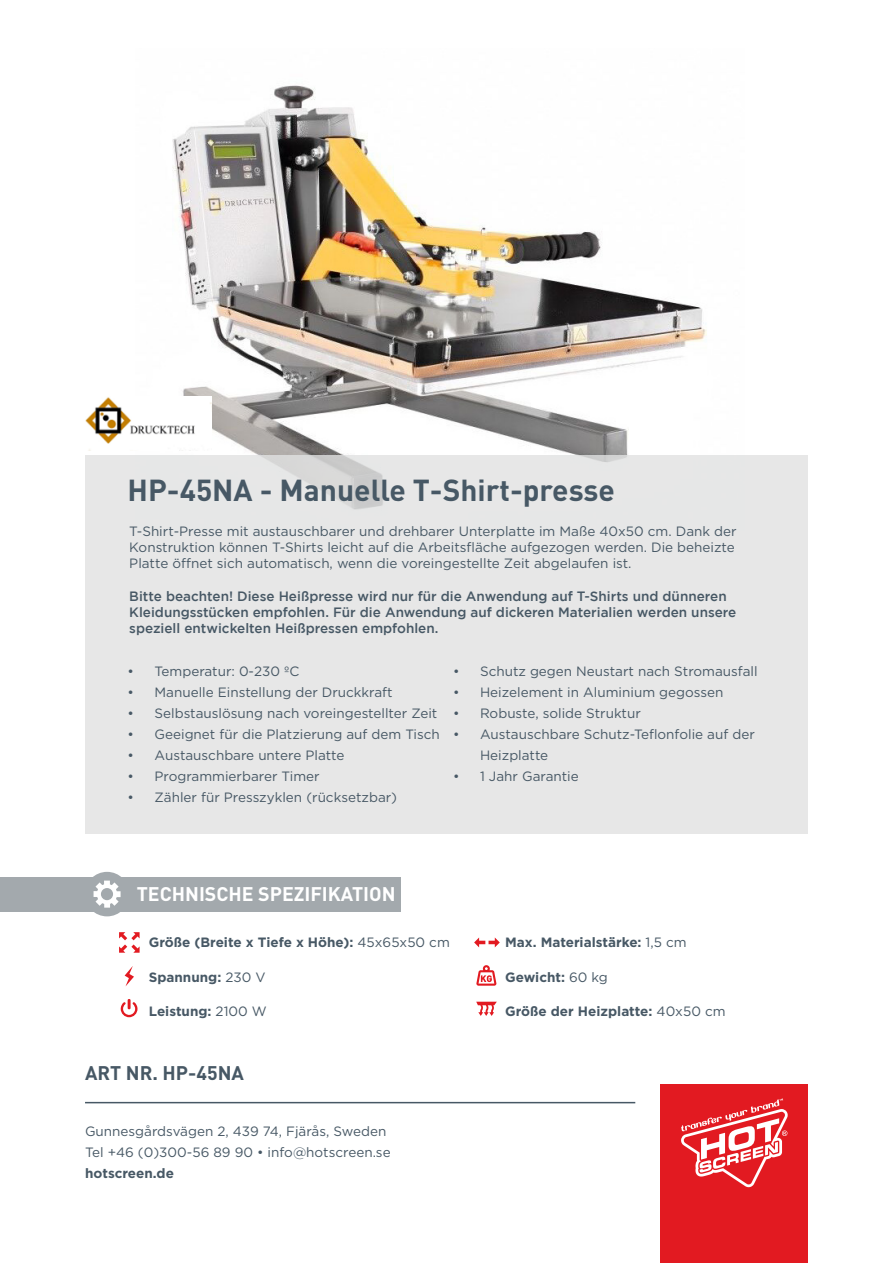
<style>
.page{position:relative;width:893px;height:1263px;background:#fff}
.page>*{position:absolute;margin:0;border:0;box-sizing:border-box;transform-origin:0 0}
.t1{font:700 30px "DIN";color:#475865}
.t2{font:700 19.5px "DIN";color:#fff}
.t3{font:700 19.5px "DIN";color:#475865}
.t4{font:13.5px/16.2px "Gotham";color:#475865}
.t5{font:500 13.5px/16.2px "Gotham";color:#475865}
.t6{font:700 13.5px "Gotham";color:#475865}
.s1{font-weight:400}
</style>
<div class="page">
<img style="left:172px;top:85px;width:535px;height:370px">
<hr style="left:85px;top:1102px;width:550px;height:1px;background:#475865">
<div style="left:661px;top:1084px;width:147px;height:179px;background:#e21a21"></div>
<svg style="left:681px;top:1098px;width:107px;height:89px"></svg>
<div style="left:0;top:877px;width:401px;height:34px;background:#a3a9ad"></div>
<div style="left:85px;top:872px;width:44px;height:44px;background:#a3a9ad;border-radius:50%"></div>
<svg style="left:94px;top:880px;width:27px;height:28px"></svg>
<div style="left:85px;top:455px;width:723px;height:378px;background:#e1e2e2"></div>
<svg style="left:119px;top:932px;width:21px;height:21px"></svg>
<svg style="left:476px;top:1002px;width:21px;height:14px"></svg>
<svg style="left:121px;top:999px;width:16px;height:18px"></svg>
<svg style="left:476px;top:965px;width:20px;height:21px"></svg>
<svg style="left:474px;top:937px;width:26px;height:10px"></svg>
<svg style="left:125px;top:966px;width:9px;height:20px"></svg>
<img style="left:85px;top:397px;width:126px;height:53px">
<p class="t1" style="left:128px;top:470px;width:489px">HP-45NA - Manuelle T-Shirt-presse</p>
<p class="t4" style="left:129px;top:523px;width:609px">T-Shirt-Presse mit austauschbarer und drehbarer Unterplatte im Maße 40x50 cm. Dank der<br>Konstruktion können T-Shirts leicht auf die Arbeitsfläche aufgezogen werden. Die beheizte<br>Platte öffnet sich automatisch, wenn die voreingestellte Zeit abgelaufen ist.</p>
<p class="t5" style="left:129px;top:587px;width:609px">Bitte beachten! Diese Heißpresse wird nur für die Anwendung auf T-Shirts und dünneren<br>Kleidungsstücken empfohlen. Für die Anwendung auf dickeren Materialien werden unsere speziell entwickelten Heißpressen empfohlen.</p>
<p class="t4" style="left:128px;top:663px;width:173px">• Temperatur: 0-230 ºC</p>
<p class="t4" style="left:128px;top:684px;width:267px">• Manuelle Einstellung der Druckkraft</p>
<p class="t4" style="left:128px;top:705px;width:311px">• Selbstauslösung nach voreingestellter Zeit</p>
<p class="t4" style="left:128px;top:726px;width:314px">• Geeignet für die Platzierung auf dem Tisch</p>
<p class="t4" style="left:128px;top:747px;width:218px">• Austauschbare untere Platte</p>
<p class="t4" style="left:128px;top:768px;width:194px">• Programmierbarer Timer</p>
<p class="t4" style="left:128px;top:789px;width:271px">• Zähler für Presszyklen (rücksetzbar)</p>
<p class="t4" style="left:453px;top:663px;width:306px">• Schutz gegen Neustart nach Stromausfall</p>
<p class="t4" style="left:453px;top:684px;width:272px">• Heizelement in Aluminium gegossen</p>
<p class="t4" style="left:453px;top:705px;width:189px">• Robuste, solide Struktur</p>
<p class="t4" style="left:480px;top:724px;width:276px;line-height:21px;text-indent:-27px">• Austauschbare Schutz-Teflonfolie auf der<br>Heizplatte</p>
<p class="t4" style="left:453px;top:768px;width:127px">• 1 Jahr Garantie</p>
<p class="t2" style="left:137px;top:881px;width:260px">TECHNISCHE SPEZIFIKATION</p>
<p class="t6" style="left:149px;top:933px;width:303px">Größe (Breite x Tiefe x Höhe): <span class="s1">45x65x50 cm</span></p>
<p class="t6" style="left:149px;top:968px;width:118px">Spannung: <span class="s1">230 V</span></p>
<p class="t6" style="left:149px;top:1002px;width:120px">Leistung: <span class="s1">2100 W</span></p>
<p class="t3" style="left:85px;top:1060px;width:160px">ART NR. HP-45NA</p>
<p class="t4" style="left:85px;top:1123px;width:303px">Gunnesgårdsvägen 2, 439 74, Fjärås, Sweden</p>
<p class="t4" style="left:85px;top:1144px;width:307px">Tel +46 (0)300-56 89 90 • info@hotscreen.se</p>
<p class="t6" style="left:85px;top:1164px;width:90px">hotscreen.de</p>
<p class="t6" style="left:505px;top:933px;width:183px">Max. Materialstärke: <span class="s1">1,5 cm</span></p>
<p class="t6" style="left:505px;top:968px;width:104px">Gewicht: <span class="s1">60 kg</span></p>
<p class="t6" style="left:505px;top:1002px;width:222px">Größe der Heizplatte: <span class="s1">40x50 cm</span></p>
</div>
